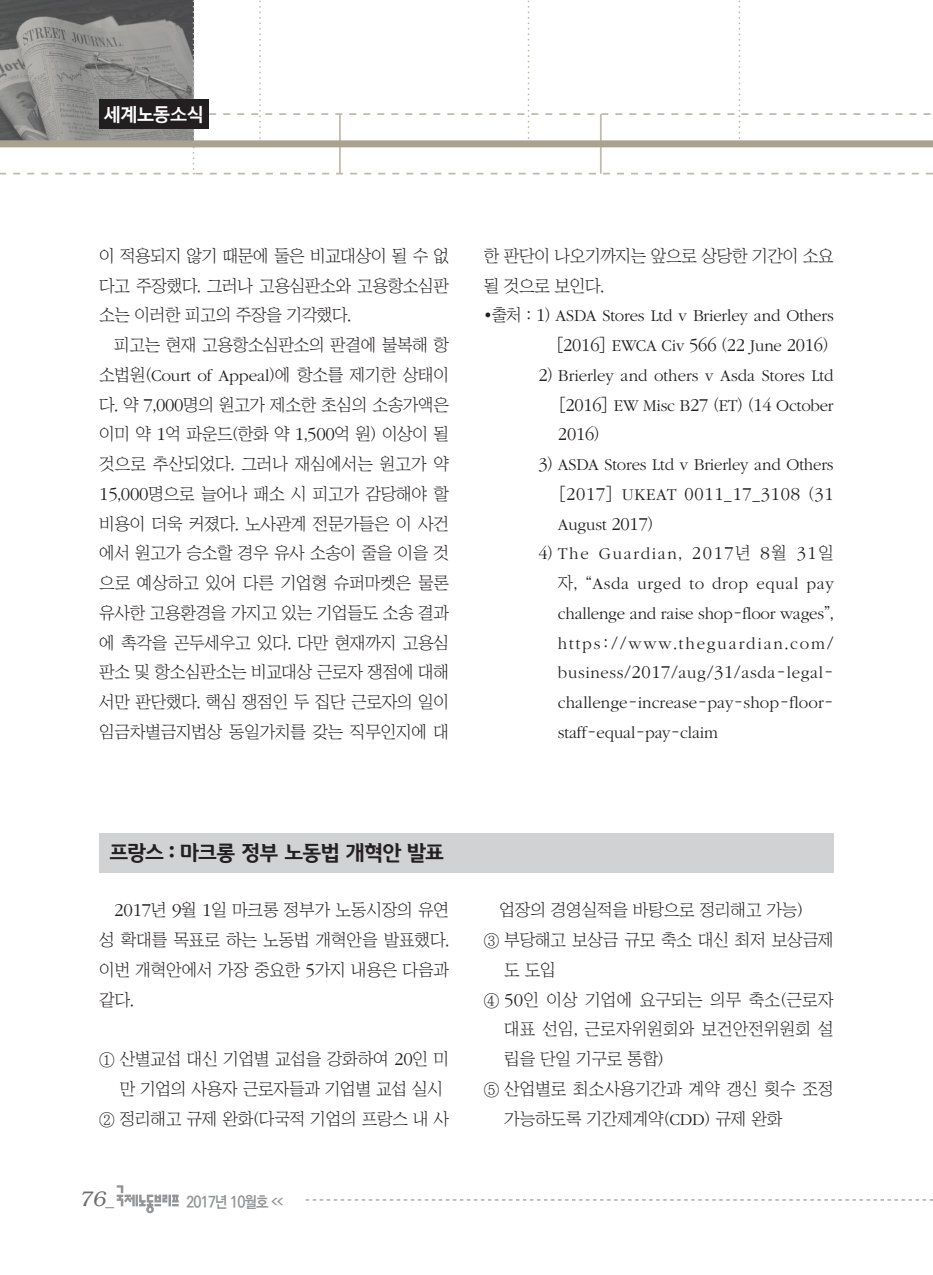
<style>
.page{position:relative;width:933px;height:1275px;background:#fff}
.page>*{position:absolute;margin:0;border:0;box-sizing:border-box;transform-origin:0 0}
.t1{font:700 21px "Auction Gothic";letter-spacing:-.07em;color:#231f20}
.t2{font:italic 300 21px "Bookman";color:#6c6d70}
.t3{font:300 18.9px "ITC Garamond Std";letter-spacing:-.01em;color:#231f20}
.t4{font:300 18.9px "ITC Garamond Std";letter-spacing:.04em;color:#231f20}
.t5{font:700 18.38px "Malgun Gothic";letter-spacing:-.09em;color:#fff}
.t6{font:17.15px/29.8px "Chosunilbo NM";letter-spacing:-.01em;color:#231f20;text-align:justify}
.t7{font:300 17.15px/29.8px "ITC Garamond Std";letter-spacing:-.01em;color:#231f20;text-align:right}
.t8{font:17.15px "Chosunilbo NM";letter-spacing:.01em;color:#231f20}
.t9{font:700 15.75px "Ko Pub Dotum";letter-spacing:-.055em;color:#939598;scale:.9 1}
.s1{font-family:"ITC Garamond Std";font-weight:300}
.s2{font-family:"ITC Garamond Std";font-weight:300;font-size:18.9px}
.s3{font-family:"Chosunilbo NM";font-weight:400}
.s4{font-size:18.9px}
.s5{font-family:"Chosunilbo NM";font-weight:400;font-size:17.15px}
.s6{font-size:17.15px}
.s7{font-family:"Helvetica";font-weight:400;font-style:normal;font-size:17.5px}
</style>
<div class="page">
<svg style="left:306px;top:1199px;width:627px;height:1px"></svg>
<svg style="left:0;top:0;width:933px;height:174px"></svg>
<div style="left:0;top:140px;width:933px;height:7px;background:#aaa291"></div>
<svg style="left:117px;top:1185px;width:62px;height:28px"></svg>
<div style="left:99px;top:99px;width:109px;height:30px;background:#231f20"></div>
<div style="left:99px;top:833px;width:734px;height:40px;background:#d1d2d4"></div>
<p class="t5" style="left:103px;top:102px;width:103px">세계노동소식</p>
<p class="t6" style="left:99px;top:241px;width:351px">이 적용되지 않기 때문에 둘은 비교대상이 될 수 없 다고 주장했다. 그러나 고용심판소와 고용항소심판 소는 이러한 피고의 주장을 기각했다.</p>
<p class="t6" style="left:99px;top:330px;width:351px;text-indent:15px">피고는 현재 고용항소심판소의 판결에 불복해 항 소법원(<span class="s1">Court of Appeal</span>)에 항소를 제기한 상태이 다. 약 <span class="s2">7</span>,<span class="s2">000</span>명의 원고가 제소한 초심의 소송가액은 이미 약 <span class="s2">1</span>억 파운드(한화 약 <span class="s2">1</span>,<span class="s2">500</span>억 원) 이상이 될 것으로 추산되었다. 그러나 재심에서는 원고가 약 <span class="s2">15</span>,<span class="s2">000</span>명으로 늘어나 패소 시 피고가 감당해야 할 비용이 더욱 커졌다. 노사관계 전문가들은 이 사건 에서 원고가 승소할 경우 유사 소송이 줄을 이을 것 으로 예상하고 있어 다른 기업형 슈퍼마켓은 물론 유사한 고용환경을 가지고 있는 기업들도 소송 결과 에 촉각을 곤두세우고 있다. 다만 현재까지 고용심 판소 및 항소심판소는 비교대상 근로자 쟁점에 대해 서만 판단했다. 핵심 쟁점인 두 집단 근로자의 일이 임금차별금지법상 동일가치를 갖는 직무인지에 대</p>
<p class="t6" style="left:484px;top:241px;width:351px">한 판단이 나오기까지는 앞으로 상당한 기간이 소요 될 것으로 보인다.</p>
<p class="t7" style="left:484px;top:301px;width:351px"><span class="s3">•출처 :</span> <span class="s4">1</span><span class="s3">)</span> ASDA Stores Ltd v Brierley and Others</p>
<p class="t3" style="left:555px;top:335px;width:274px"><span class="s5">[</span>2016<span class="s5">]</span> <span class="s6">EWCA Civ</span> 566 <span class="s5">(</span>22 <span class="s6">June</span> 2016<span class="s5">)</span></p>
<p class="t7" style="left:538px;top:361px;width:297px"><span class="s4">2</span><span class="s3">)</span> Brierley and others v Asda Stores Ltd <span class="s3">[</span><span class="s4">2016</span><span class="s3">]</span> EW Misc B<span class="s4">27</span> <span class="s3">(</span>ET<span class="s3">) (</span><span class="s4">14</span> October</p>
<p class="t3" style="left:558px;top:424px;width:44px">2016<span class="s5">)</span></p>
<p class="t7" style="left:538px;top:450px;width:297px"><span class="s4">3</span><span class="s3">)</span> ASDA Stores Ltd v Brierley and Others</p>
<p class="t4" style="left:558px;top:484px;width:277px"><span class="s5">[</span>2017<span class="s5">]</span> <span class="s6">UKEAT</span> 0011<span class="s5">_</span>17<span class="s5">_</span>3108 <span class="s5">(</span>31</p>
<p class="t7" style="left:558px;top:509px;width:97px">August <span class="s4">2017</span><span class="s3">)</span></p>
<p class="t7" style="left:558px;top:539px;width:277px;text-align:justify;text-indent:-19px"><span class="s4">4</span><span class="s3">)</span> The Guardian<span class="s3">,</span> <span class="s4">2017</span><span class="s3">년</span> <span class="s4">8</span><span class="s3">월</span> <span class="s4">31</span><span class="s3">일 자, “</span>Asda urged to drop equal pay challenge and raise shop<span class="s3">-</span>floor wages<span class="s3">”, </span>https<span class="s3">://</span>www<span class="s3">.</span>theguardian<span class="s3">.</span>com<span class="s3">/ </span>business<span class="s3">/</span><span class="s4">2017</span><span class="s3">/</span>aug<span class="s3">/</span><span class="s4">31</span><span class="s3">/</span>asda<span class="s3">-</span>legal&shy;challenge<span class="s3">-</span>increase<span class="s3">-</span>pay<span class="s3">-</span>shop<span class="s3">-</span>floor&shy;staff<span class="s3">-</span>equal<span class="s3">-</span>pay<span class="s3">-</span>claim</p>
<p class="t1" style="left:109px;top:842px;width:337px">프랑스 : 마크롱 정부 노동법 개혁안 발표</p>
<p class="t6" style="left:99px;top:895px;width:351px;text-indent:15px"><span class="s2">2017</span>년 <span class="s2">9</span>월 <span class="s2">1</span>일 마크롱 정부가 노동시장의 유연 성 확대를 목표로 하는 노동법 개혁안을 발표했다. 이번 개혁안에서 가장 중요한 <span class="s2">5</span>가지 내용은 다음과 같다.</p>
<p class="t6" style="left:99px;top:1044px;width:351px">① 산별교섭 대신 기업별 교섭을 강화하여 <span class="s2">20</span>인 미</p>
<p class="t6" style="left:120px;top:1074px;width:325px">만 기업의 사용자 근로자들과 기업별 교섭 실시</p>
<p class="t6" style="left:99px;top:1103px;width:351px">② 정리해고 규제 완화(다국적 기업의 프랑스 내 사</p>
<p class="t2" style="left:79px;top:1187px;width:36px">76<span class="s7">_</span></p>
<p class="t9" style="left:186px;top:1194px;width:109px">2017년 10월호 <sup>&lt;&lt;</sup></p>
<p class="t6" style="left:499px;top:895px;width:305px">업장의 경영실적을 바탕으로 정리해고 가능)</p>
<p class="t6" style="left:484px;top:925px;width:351px">③ 부당해고 보상금 규모 축소 대신 최저 보상금제</p>
<p class="t6" style="left:504px;top:955px;width:53px">도 도입</p>
<p class="t8" style="left:484px;top:991px;width:351px">④ <span class="s2">50</span>인 이상 기업에 요구되는 의무 축소(근로자</p>
<p class="t6" style="left:504px;top:1014px;width:331px">대표 선임, 근로자위원회와 보건안전위원회 설</p>
<p class="t6" style="left:504px;top:1044px;width:161px">립을 단일 기구로 통합)</p>
<p class="t6" style="left:484px;top:1074px;width:351px">⑤ 산업별로 최소사용기간과 계약 갱신 횟수 조정</p>
<p class="t6" style="left:504px;top:1103px;width:280px">가능하도록 기간제계약(<span class="s1">CDD</span>) 규제 완화</p>
</div>
